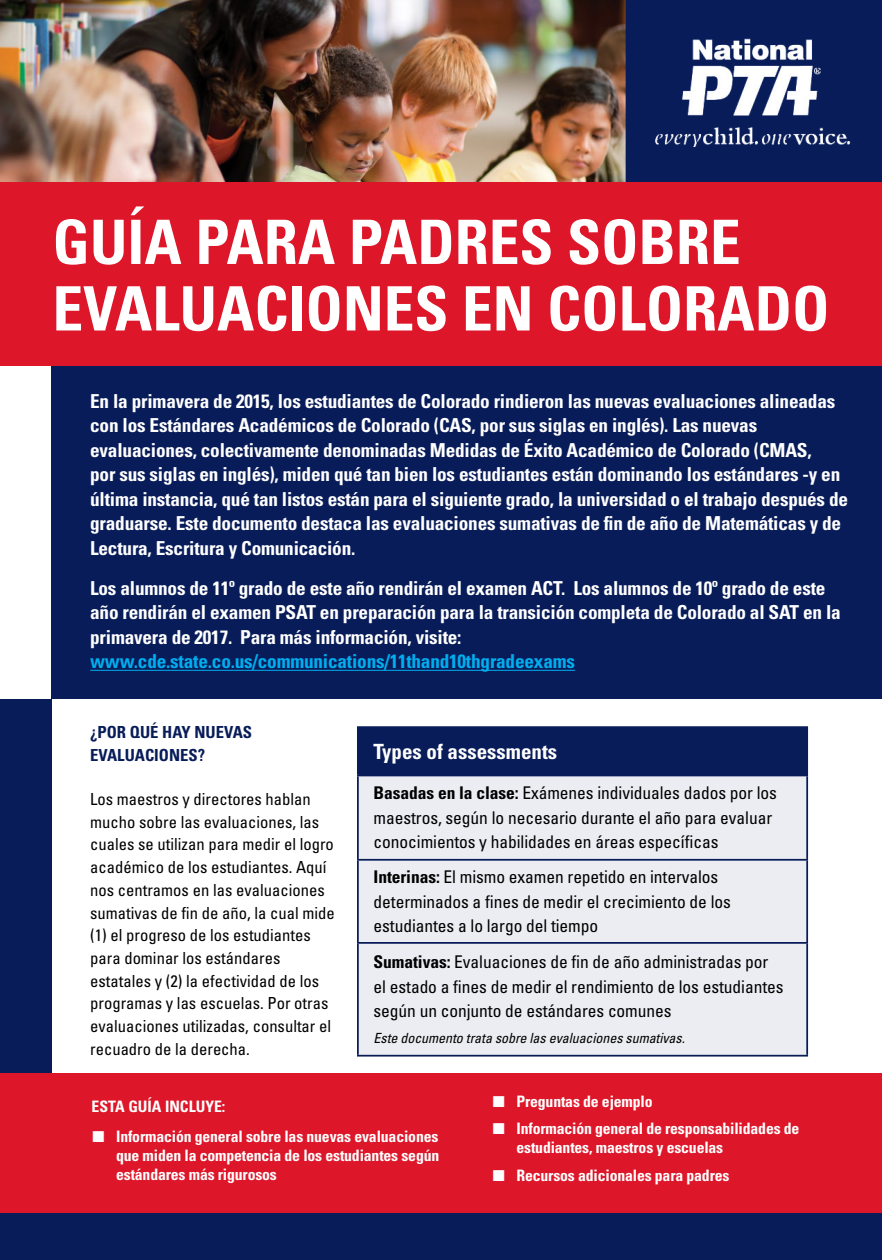
<style>
.page{position:relative;width:882px;height:1260px;background:#fff}
.page>*{position:absolute;margin:0;border:0;box-sizing:border-box;transform-origin:0 0}
.t1{font:700 condensed 61.25px/66.5px "Univers LT Std";color:#fff}
.t2{font:700 condensed 21px "Univers LT Std";color:#fff}
.t3{font:700 condensed 19.25px/24.5px "Univers LT Std";letter-spacing:-.01em;color:#fff}
.t4{font:700 condensed 19.25px "Univers LT Std";letter-spacing:-.01em;color:#00aeef}
.t5{font:condensed 17.5px/24.5px "Univers LT Std";letter-spacing:-.005em;color:#000}
.t6{font:condensed 16.62px/22.8px "Univers LT Std";color:#000}
.t7{font:700 condensed 16.62px/22.8px "Univers LT Std";color:#081c59}
.t8{font:700 condensed 15.75px/19.2px "Univers LT Std";letter-spacing:-.01em;color:#fff;text-align:justify}
.t9{font:italic condensed 14px "Univers LT Std";letter-spacing:-.005em;color:#000}
.s1{font-weight:700}
</style>
<div class="page">
<div style="left:0;top:700px;width:882px;height:560px;background:#081c59"></div>
<div style="left:52px;top:303px;width:830px;height:397px;background:#081c59"></div>
<hr style="left:90px;top:670px;width:485px;height:1px;background:#00aeef">
<div style="left:52px;top:700px;width:830px;height:513px;background:#fff"></div>
<div style="left:0;top:1074px;width:882px;height:139px;background:#de1629"></div>
<img style="left:0;top:0;width:626px;height:182px">
<div style="left:626px;top:0;width:256px;height:182px;background:#081c59"></div>
<img style="left:649px;top:29px;width:207px;height:118px">
<div style="left:0;top:182px;width:882px;height:183px;background:#de1629"></div>
<div style="left:358px;top:727px;width:449px;height:48px;background:#081c59"></div>
<div style="left:359px;top:776px;width:447px;height:279px;background:#ebedf2"></div>
<hr style="left:357px;top:726px;width:451px;height:2px;background:#081c59">
<hr style="left:357px;top:728px;width:2px;height:47px;background:#081c59">
<hr style="left:806px;top:728px;width:2px;height:47px;background:#081c59">
<hr style="left:357px;top:775px;width:451px;height:1px;background:#081c59">
<hr style="left:357px;top:776px;width:2px;height:83px;background:#081c59">
<hr style="left:806px;top:776px;width:2px;height:83px;background:#081c59">
<hr style="left:357px;top:944px;width:2px;height:111px;background:#081c59">
<hr style="left:806px;top:944px;width:2px;height:111px;background:#081c59">
<hr style="left:357px;top:1055px;width:451px;height:2px;background:#081c59">
<hr style="left:357px;top:859px;width:451px;height:2px;background:#081c59">
<hr style="left:357px;top:861px;width:2px;height:81px;background:#081c59">
<hr style="left:806px;top:861px;width:2px;height:81px;background:#081c59">
<hr style="left:357px;top:942px;width:451px;height:2px;background:#081c59">
<h1 class="t1" style="left:52px;top:209px;width:779px">GUÍA PARA PADRES SOBRE<br>EVALUACIONES EN COLORADO</h1>
<p class="t3" style="left:90px;top:388px;width:759px">En la primavera de 2015, los estudiantes de Colorado rindieron las nuevas evaluaciones alineadas con los Estándares Académicos de Colorado (CAS, por sus siglas en inglés). Las nuevas evaluaciones, colectivamente denominadas Medidas de Éxito Académico de Colorado (CMAS,<br>por sus siglas en inglés), miden qué tan bien los estudiantes están dominando los estándares -y en última instancia, qué tan listos están para el siguiente grado, la universidad o el trabajo después de graduarse. Este documento destaca las evaluaciones sumativas de fin de año de Matemáticas y de Lectura, Escritura y Comunicación.</p>
<p class="t3" style="left:90px;top:576px;width:752px">Los alumnos de 11º grado de este año rendirán el examen ACT. Los alumnos de 10º grado de este año rendirán el examen PSAT en preparación para la transición completa de Colorado al SAT en la primavera de 2017. Para más información, visite:</p>
<p class="t4" style="left:90px;top:650px;width:486px">www.cde.state.co.us/communications/11thand10thgradeexams</p>
<p class="t7" style="left:90px;top:721px;width:163px">¿POR QUÉ HAY NUEVAS<br>EVALUACIONES?</p>
<p class="t6" style="left:90px;top:787px;width:246px">Los maestros y directores hablan mucho sobre las evaluaciones, las cuales se utilizan para medir el logro académico de los estudiantes. Aquí nos centramos en las evaluaciones sumativas de fin de año, la cual mide (1) el progreso de los estudiantes para dominar los estándares estatales y (2) la efectividad de los programas y las escuelas. Por otras evaluaciones utilizadas, consultar el recuadro de la derecha.</p>
<p class="t2" style="left:374px;top:739px;width:185px">Types of assessments</p>
<p class="t5" style="left:374px;top:781px;width:405px"><span class="s1">Basadas en la clase:</span> Exámenes individuales dados por los maestros, según lo necesario durante el año para evaluar conocimientos y habilidades en áreas específicas</p>
<p class="t5" style="left:374px;top:864px;width:359px"><span class="s1">Interinas:</span> El mismo examen repetido en intervalos determinados a fines de medir el crecimiento de los estudiantes a lo largo del tiempo</p>
<p class="t5" style="left:374px;top:949px;width:411px"><span class="s1">Sumativas:</span> Evaluaciones de fin de año administradas por el estado a fines de medir el rendimiento de los estudiantes según un conjunto de estándares comunes</p>
<p class="t9" style="left:374px;top:1029px;width:313px">Este documento trata sobre las evaluaciones sumativas.</p>
<p class="t8" style="left:92px;top:1096px;width:135px">ESTA GUÍA INCLUYE:</p>
<p class="t8" style="left:116px;top:1126px;width:325px;text-indent:-24px">■ Información general sobre las nuevas evaluaciones que miden la competencia de los estudiantes según estándares más rigurosos</p>
<p class="t8" style="left:493px;top:1092px;width:161px">■ Preguntas de ejemplo</p>
<p class="t8" style="left:517px;top:1119px;width:284px;text-indent:-24px">■ Información general de responsabilidades de estudiantes, maestros y escuelas</p>
<p class="t8" style="left:493px;top:1165px;width:238px">■ Recursos adicionales para padres</p>
</div>
